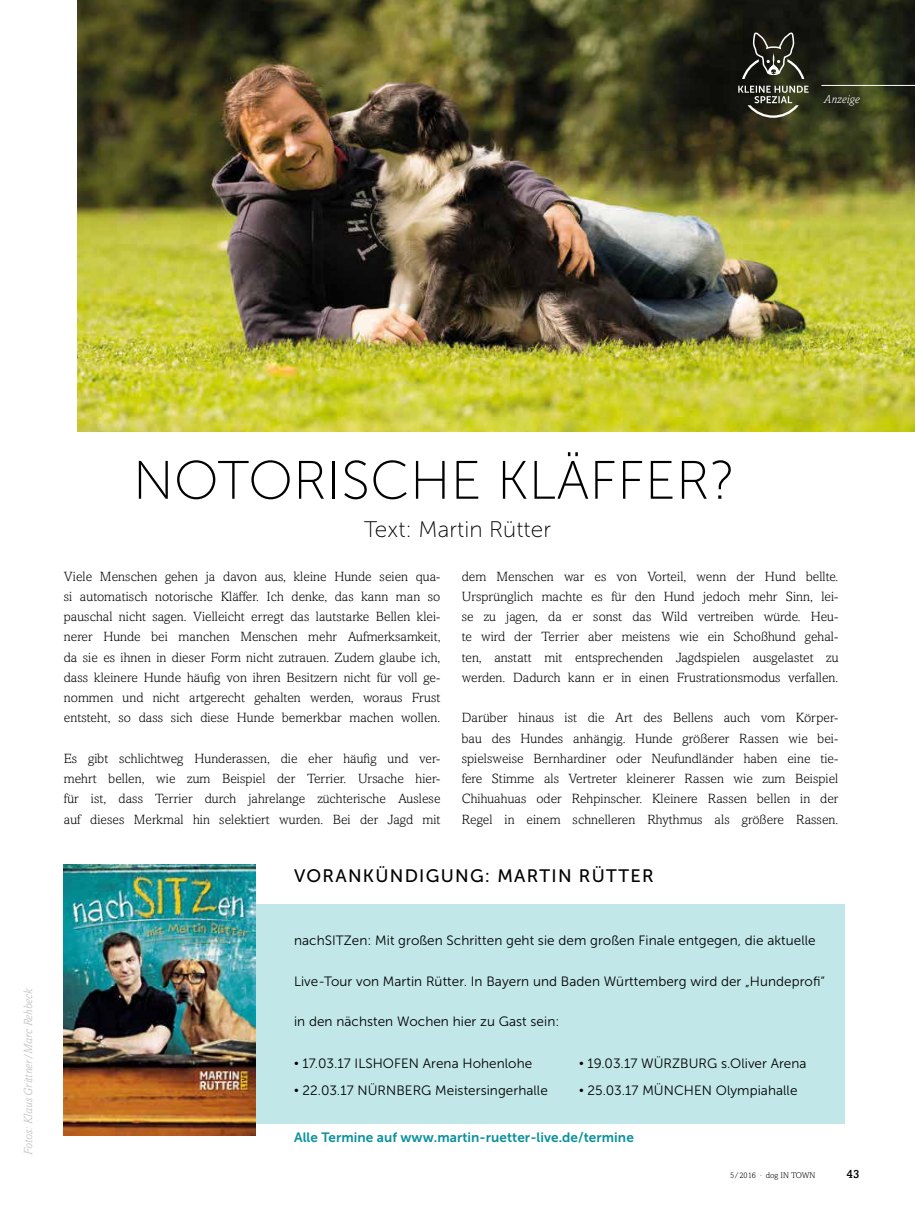
<style>
.page{position:relative;width:915px;height:1212px;background:#fff}
.page>*{position:absolute;margin:0;border:0;box-sizing:border-box;transform-origin:0 0}
.t1{font:54px "Museo Sans 100";letter-spacing:.005em;color:#000}
.t2{font:22.5px "Museo Sans 100";letter-spacing:.005em;color:#000}
.t3{font:18px "Museo Sans 500";letter-spacing:.07em;color:#000}
.t4{font:300 13.5px/20.2px "Amasis MT Std";letter-spacing:.005em;color:#000;text-align:justify}
.t5{font:13.5px "Museo Sans 300";letter-spacing:.005em;color:#000}
.t6{font:13.5px "Museo Sans 700";letter-spacing:.005em;color:#08919d}
.t7{font:italic 300 12px "Amasis MT Std";letter-spacing:.005em;color:#bcbcbc}
.t8{font:italic 300 12px "Amasis MT Std";letter-spacing:.005em;color:#fff}
.t9{font:500 12px "Amasis MT Std";color:#000}
.t10{font:300 8.25px "Amasis MT Std";color:#000}
.s1{font-family:"Microsoft Sans Serif"}
</style>
<div class="page">
<div style="left:173px;top:905px;width:671px;height:219px;background:#c2e7e9"></div>
<img style="left:64px;top:864px;width:192px;height:271px">
<img style="left:78px;top:0;width:836px;height:432px">
<hr style="left:821px;top:85px;width:93px;height:1px;background:#fff">
<svg style="left:738px;top:31px;width:70px;height:87px;background:#3e3f34"></svg>
<p class="t8" style="left:823px;top:93px;width:37px">Anzeige</p>
<p class="t7" style="left:22px;top:1155px;width:168px;rotate:-90deg">Fotos: Klaus Grittner/Marc Rehbeck</p>
<h1 class="t1" style="left:133px;top:451px;width:603px">NOTORISCHE KLÄFFER?</h1>
<h2 class="t2" style="left:364px;top:517px;width:188px">Text: Martin Rütter</h2>
<p class="t4" style="left:64px;top:566px;width:378px">Viele Menschen gehen ja davon aus, kleine Hunde seien qua&shy;si automatisch notorische Kläffer. Ich denke, das kann man so pauschal nicht sagen. Vielleicht erregt das lautstarke Bellen klei&shy;nerer Hunde bei manchen Menschen mehr Aufmerksamkeit, da sie es ihnen in dieser Form nicht zutrauen. Zudem glaube ich, dass kleinere Hunde häufig von ihren Besitzern nicht für voll ge&shy;nommen und nicht artgerecht gehalten werden, woraus Frust entsteht, so dass sich diese Hunde bemerkbar machen wollen.</p>
<p class="t4" style="left:64px;top:748px;width:378px">Es gibt schlichtweg Hunderassen, die eher häufig und ver&shy;mehrt bellen, wie zum Beispiel der Terrier. Ursache hier&shy;für ist, dass Terrier durch jahrelange züchterische Auslese auf dieses Merkmal hin selektiert wurden. Bei der Jagd mit</p>
<p class="t4" style="left:461px;top:566px;width:378px">dem Menschen war es von Vorteil, wenn der Hund bellte.<br>Ursprünglich machte es für den Hund jedoch mehr Sinn, lei&shy;se zu jagen, da er sonst das Wild vertreiben würde. Heu&shy;te wird der Terrier aber meistens wie ein Schoßhund gehal&shy;ten, anstatt mit entsprechenden Jagdspielen ausgelastet zu werden. Dadurch kann er in einen Frustrationsmodus verfallen.</p>
<p class="t4" style="left:461px;top:708px;width:378px">Darüber hinaus ist die Art des Bellens auch vom Körper&shy;bau des Hundes anhängig. Hunde größerer Rassen wie bei&shy;spielsweise Bernhardiner oder Neufundländer haben eine tie&shy;fere Stimme als Vertreter kleinerer Rassen wie zum Beispiel Chihuahuas oder Rehpinscher. Kleinere Rassen bellen in der Regel in einem schnelleren Rhythmus als größere Rassen.</p>
<h3 class="t3" style="left:294px;top:866px;width:361px">VORANKÜNDIGUNG: MARTIN RÜTTER</h3>
<p class="t5" style="left:294px;top:933px;width:523px">nachSITZen: Mit großen Schritten geht sie dem großen Finale entgegen, die aktuelle</p>
<p class="t5" style="left:294px;top:974px;width:532px">Live-Tour von Martin Rütter. In Bayern und Baden Württemberg wird der „Hundeprofi“</p>
<p class="t5" style="left:294px;top:1014px;width:267px">in den nächsten Wochen hier zu Gast sein:</p>
<p class="t5" style="left:294px;top:1056px;width:240px"><span class="s1">•</span> 17.03.17 ILSHOFEN Arena Hohenlohe</p>
<p class="t5" style="left:579px;top:1056px;width:229px"><span class="s1">•</span> 19.03.17 WÜRZBURG s.Oliver Arena</p>
<p class="t5" style="left:294px;top:1083px;width:255px"><span class="s1">•</span> 22.03.17 NÜRNBERG Meistersingerhalle</p>
<p class="t5" style="left:579px;top:1083px;width:220px"><span class="s1">•</span> 25.03.17 MÜNCHEN Olympiahalle</p>
<p class="t6" style="left:294px;top:1129px;width:341px">Alle Termine auf www.martin-ruetter-live.de/termine</p>
<p class="t10" style="left:730px;top:1170px;width:87px">5/2016 ∙ dog IN TOWN</p>
<p class="t9" style="left:846px;top:1167px;width:15px">43</p>
</div>
